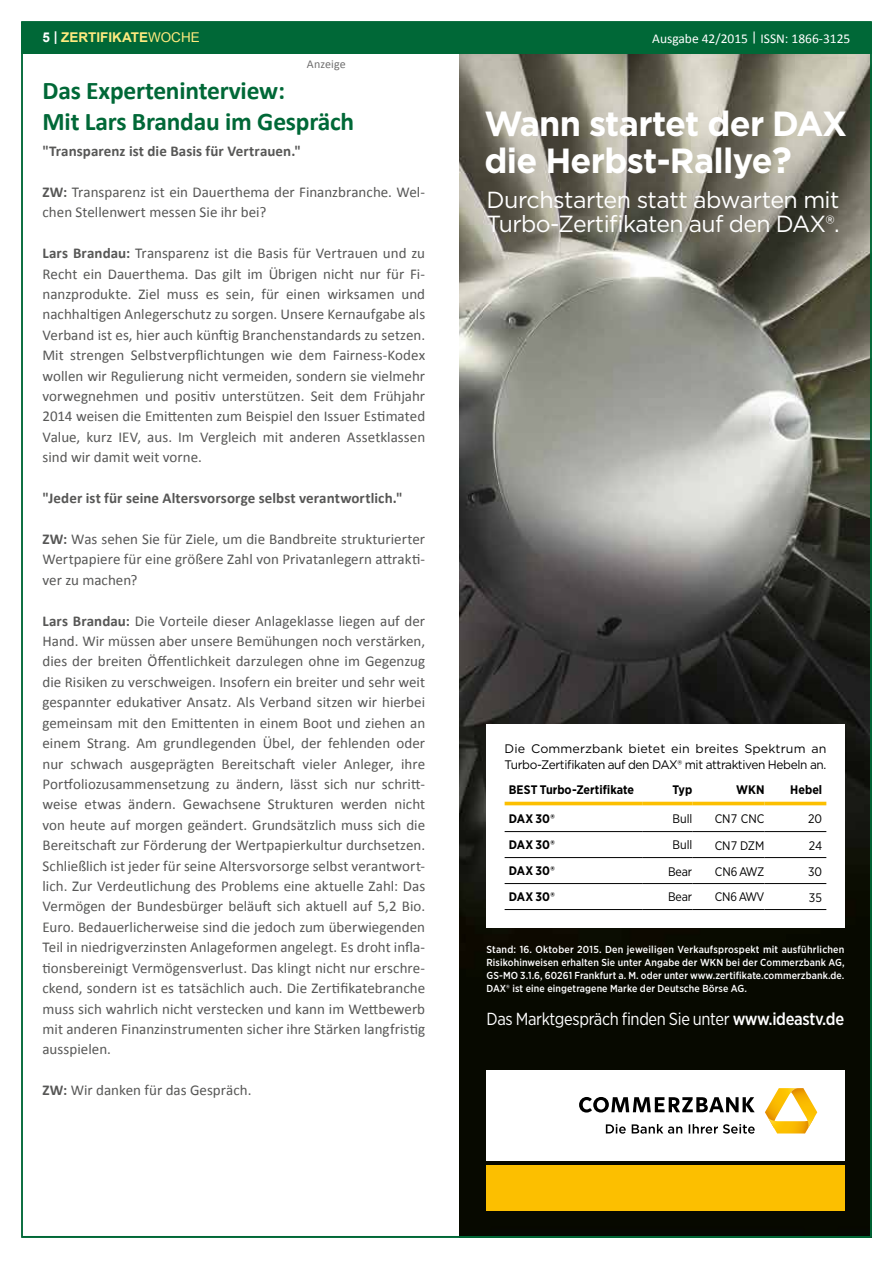
<style>
.page{position:relative;width:893px;height:1263px;background:#fff}
.page>*{position:absolute;margin:0;border:0;box-sizing:border-box;transform-origin:0 0}
.t1{font:700 34.95px/36.6px "Gotham";letter-spacing:-.02em;color:#fff}
.t2{font:700 25.5px/30.6px "Calibri";letter-spacing:-.01em;color:#006837}
.t3{font:23.25px/24.5px "Gotham";letter-spacing:-.025em;color:#fff}
.t4{font:17.4px "Gotham Narrow";letter-spacing:-.02em;color:#fff}
.t5{font:15px/20.4px "Calibri";color:#575756;text-align:justify}
.t6{font:700 15px "Calibri";letter-spacing:.005em;color:#575756}
.t7{font:13.5px "Calibri";color:#fff}
.t8{font:700 13.5px "Arial";color:#ffeb7f}
.t9{font:12.3px/16px "Gotham";letter-spacing:-.03em;color:#000}
.t10{font:700 12.3px "Gotham Narrow";color:#000}
.t11{font:12.3px "Gotham Narrow";letter-spacing:-.01em;color:#000}
.t12{font:12px "Calibri";letter-spacing:.005em;color:#706f6f}
.t13{font:500 10.2px/13px "Gotham Narrow";letter-spacing:.01em;color:#fff;text-align:justify}
.s1{color:#fff}
.s2{font-weight:400}
.s3{font-weight:700}
.s4{font-size:36.3px}
.s5{font-weight:500}
</style>
<div class="page">
<div style="left:21px;top:22px;width:851px;height:32px;background:#006837"></div>
<img style="left:459px;top:54px;width:410px;height:1180px">
<div style="left:486px;top:1070px;width:358px;height:91px;background:#fff"></div>
<svg style="left:579px;top:1097px;width:176px;height:15px"></svg>
<svg style="left:765px;top:1088px;width:52px;height:45px"></svg>
<svg style="left:606px;top:1124px;width:149px;height:10px"></svg>
<div style="left:486px;top:1165px;width:358px;height:45px;background:#fcbf00"></div>
<div style="left:486px;top:724px;width:358px;height:204px;background:#fff"></div>
<hr style="left:692px;top:831px;width:72px;height:1px;background:#000">
<hr style="left:764px;top:831px;width:62px;height:1px;background:#000">
<hr style="left:692px;top:857px;width:72px;height:1px;background:#000">
<hr style="left:764px;top:857px;width:62px;height:1px;background:#000">
<hr style="left:692px;top:883px;width:72px;height:1px;background:#000">
<hr style="left:764px;top:883px;width:62px;height:1px;background:#000">
<hr style="left:692px;top:909px;width:72px;height:1px;background:#000">
<hr style="left:764px;top:909px;width:62px;height:1px;background:#000">
<hr style="left:505px;top:831px;width:138px;height:1px;background:#000">
<hr style="left:643px;top:831px;width:49px;height:1px;background:#000">
<hr style="left:505px;top:857px;width:138px;height:1px;background:#000">
<hr style="left:643px;top:857px;width:49px;height:1px;background:#000">
<hr style="left:505px;top:883px;width:138px;height:1px;background:#000">
<hr style="left:643px;top:883px;width:49px;height:1px;background:#000">
<hr style="left:505px;top:909px;width:138px;height:1px;background:#000">
<hr style="left:643px;top:909px;width:49px;height:1px;background:#000">
<hr style="left:505px;top:802px;width:138px;height:3px;background:#fcbf00">
<hr style="left:643px;top:802px;width:49px;height:3px;background:#fcbf00">
<hr style="left:692px;top:802px;width:72px;height:3px;background:#fcbf00">
<hr style="left:764px;top:802px;width:62px;height:3px;background:#fcbf00">
<p class="t8" style="left:43px;top:29px;width:159px"><span class="s1">5 |</span> ZERTIFIKATE<span class="s2">WOCHE</span></p>
<p class="t7" style="left:652px;top:30px;width:200px">Ausgabe 42/2015 | ISSN: 1866-3125</p>
<p class="t12" style="left:307px;top:56px;width:40px">Anzeige</p>
<h2 class="t2" style="left:43px;top:75px;width:313px">Das Experteninterview:<br>Mit Lars Brandau im Gespräch</h2>
<p class="t6" style="left:43px;top:141px;width:260px">"Transparenz ist die Basis für Vertrauen."</p>
<p class="t5" style="left:43px;top:182px;width:384px"><span class="s3">ZW:</span> Transparenz ist ein Dauerthema der Finanzbranche. Wel&shy;chen Stellenwert messen Sie ihr bei?</p>
<p class="t5" style="left:43px;top:243px;width:384px"><span class="s3">Lars Brandau:</span> Transparenz ist die Basis für Vertrauen und zu Recht ein Dauerthema. Das gilt im Übrigen nicht nur für Fi&shy;nanzprodukte. Ziel muss es sein, für einen wirksamen und nachhaltigen Anlegerschutz zu sorgen. Unsere Kernaufgabe als Verband ist es, hier auch künftig Branchenstandards zu setzen.<br>Mit strengen Selbstverpflichtungen wie dem Fairness-Kodex wollen wir Regulierung nicht vermeiden, sondern sie vielmehr vorwegnehmen und positiv unterstützen. Seit dem Frühjahr 2014 weisen die Emittenten zum Beispiel den Issuer Estimated Value, kurz IEV, aus. Im Vergleich mit anderen Assetklassen sind wir damit weit vorne.</p>
<p class="t6" style="left:43px;top:488px;width:362px">"Jeder ist für seine Altersvorsorge selbst verantwortlich."</p>
<p class="t5" style="left:43px;top:529px;width:384px"><span class="s3">ZW:</span> Was sehen Sie für Ziele, um die Bandbreite strukturierter Wertpapiere für eine größere Zahl von Privatanlegern attrakti&shy;ver zu machen?</p>
<p class="t5" style="left:43px;top:610px;width:384px"><span class="s3">Lars Brandau:</span> Die Vorteile dieser Anlageklasse liegen auf der Hand. Wir müssen aber unsere Bemühungen noch verstärken, dies der breiten Öffentlichkeit darzulegen ohne im Gegenzug die Risiken zu verschweigen. Insofern ein breiter und sehr weit gespannter edukativer Ansatz. Als Verband sitzen wir hierbei gemeinsam mit den Emittenten in einem Boot und ziehen an einem Strang. Am grundlegenden Übel, der fehlenden oder nur schwach ausgeprägten Bereitschaft vieler Anleger, ihre Portfoliozusammensetzung zu ändern, lässt sich nur schritt&shy;weise etwas ändern. Gewachsene Strukturen werden nicht von heute auf morgen geändert. Grundsätzlich muss sich die Bereitschaft zur Förderung der Wertpapierkultur durchsetzen.<br>Schließlich ist jeder für seine Altersvorsorge selbst verantwort&shy;lich. Zur Verdeutlichung des Problems eine aktuelle Zahl: Das Vermögen der Bundesbürger beläuft sich aktuell auf 5,2 Bio.<br>Euro. Bedauerlicherweise sind die jedoch zum überwiegenden Teil in niedrigverzinsten Anlageformen angelegt. Es droht infla&shy;tionsbereinigt Vermögensverlust. Das klingt nicht nur erschre&shy;ckend, sondern ist es tatsächlich auch. Die Zertifikatebranche muss sich wahrlich nicht verstecken und kann im Wettbewerb mit anderen Finanzinstrumenten sicher ihre Stärken langfristig ausspielen.</p>
<p class="t5" style="left:43px;top:1080px;width:211px"><span class="s3">ZW:</span> Wir danken für das Gespräch.</p>
<h1 class="t1" style="left:484px;top:105px;width:364px">Wann startet der DAX die Herbst-Rallye<span class="s4">?</span></h1>
<h3 class="t3" style="left:486px;top:187px;width:355px">Durchstarten statt abwarten mit<br>Turbo-Zertifikaten auf den DAX®.</h3>
<p class="t9" style="left:505px;top:740px;width:323px">Die Commerzbank bietet ein breites Spektrum an<br>Turbo-Zertifikaten auf den DAX® mit attraktiven Hebeln an.</p>
<p class="t10" style="left:509px;top:782px;width:127px">BEST Turbo-Zertifikate</p>
<p class="t10" style="left:673px;top:782px;width:21px">Typ</p>
<p class="t10" style="left:736px;top:782px;width:30px">WKN</p>
<p class="t10" style="left:790px;top:782px;width:34px">Hebel</p>
<p class="t10" style="left:509px;top:811px;width:47px">DAX 30®</p>
<p class="t11" style="left:673px;top:811px;width:21px">Bull</p>
<p class="t11" style="left:715px;top:811px;width:51px">CN7 CNC</p>
<p class="t11" style="left:808px;top:811px;width:16px">20</p>
<p class="t10" style="left:509px;top:837px;width:47px">DAX 30®</p>
<p class="t11" style="left:673px;top:837px;width:21px">Bull</p>
<p class="t11" style="left:715px;top:837px;width:51px">CN7 DZM</p>
<p class="t11" style="left:809px;top:837px;width:15px">24</p>
<p class="t10" style="left:509px;top:863px;width:47px">DAX 30®</p>
<p class="t11" style="left:668px;top:863px;width:26px">Bear</p>
<p class="t11" style="left:715px;top:863px;width:51px">CN6 AWZ</p>
<p class="t11" style="left:808px;top:863px;width:15px">30</p>
<p class="t10" style="left:509px;top:889px;width:47px">DAX 30®</p>
<p class="t11" style="left:668px;top:889px;width:26px">Bear</p>
<p class="t11" style="left:715px;top:889px;width:51px">CN6 AWV</p>
<p class="t11" style="left:809px;top:889px;width:15px">35</p>
<p class="t13" style="left:486px;top:943px;width:360px">Stand: 16. Oktober 2015. Den jeweiligen Verkaufsprospekt mit ausführlichen Risikohinweisen erhalten Sie unter Angabe der WKN bei der Commerzbank AG, GS-MO 3.1.6, 60261 Frankfurt a. M. oder unter www.zertifikate.commerzbank.de.<br>DAX® ist eine eingetragene Marke der Deutsche Börse AG.</p>
<p class="t4" style="left:487px;top:1008px;width:359px">Das Marktgespräch finden Sie unter <span class="s5">www.ideastv.de</span></p>
</div>
